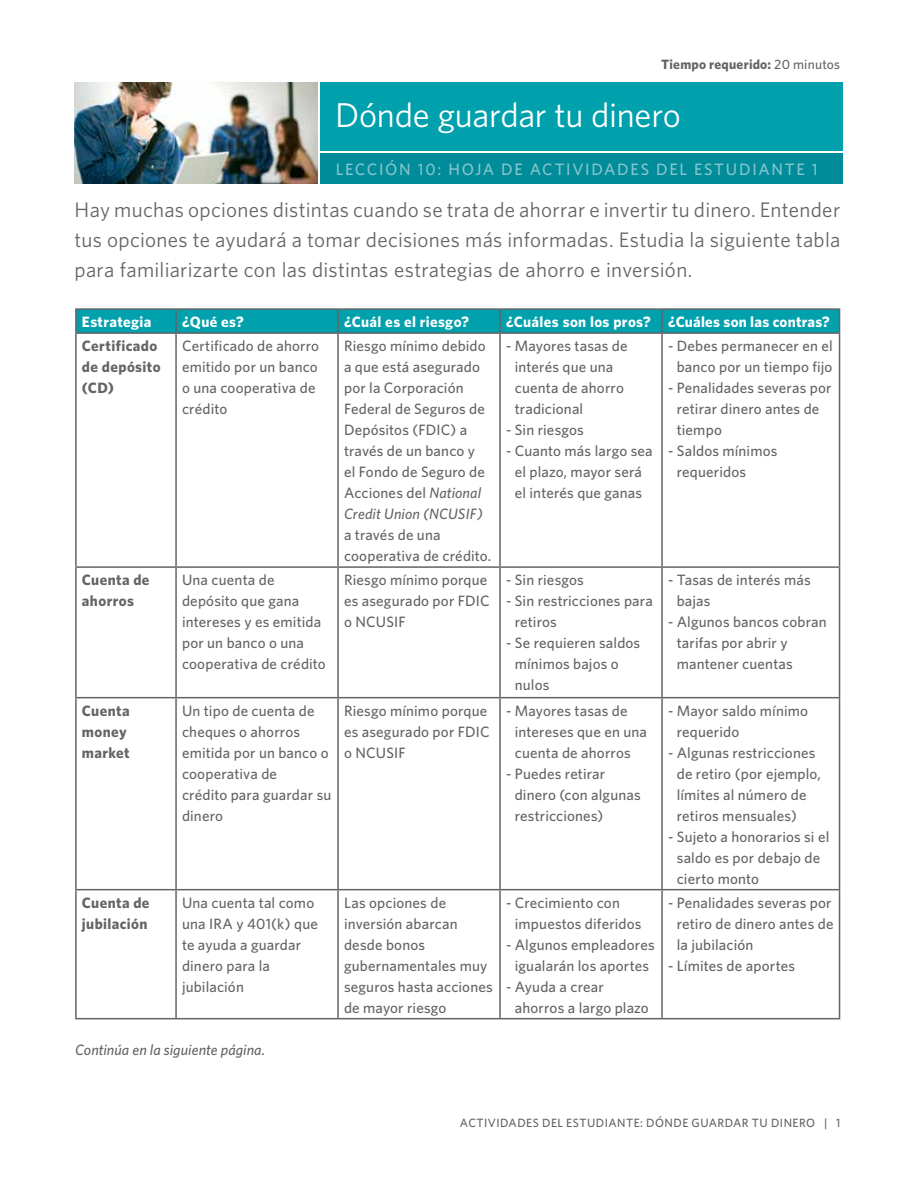
<style>
.page{position:relative;width:918px;height:1188px;background:#fff}
.page>*{position:absolute;margin:0;border:0;box-sizing:border-box;transform-origin:0 0}
.t1{font:34.5px "Whitney";letter-spacing:-.01em;color:#fff}
.t2{font:21px/30px "Whitney";letter-spacing:.015em;color:#636466;text-align:justify}
.t3{font:500 16.5px "Whitney";letter-spacing:.105em;color:#87c5cd}
.t4{font:500 15px/21px "Whitney";letter-spacing:.01em;color:#636466}
.t5{font:700 15px/21px "Whitney";letter-spacing:.025em;color:#636466}
.t6{font:700 15px "Whitney";letter-spacing:.025em;color:#fff}
.t7{font:italic 500 15px "Whitney";color:#636466}
.t8{font:700 13.5px "Whitney";letter-spacing:.015em;color:#636466}
.t9{font:500 12px "Whitney";letter-spacing:.04em;color:#636466}
.s1{font-weight:500}
.s2{font-style:italic}
</style>
<div class="page">
<img style="left:74px;top:82px;width:243px;height:102px">
<div style="left:320px;top:82px;width:523px;height:69px;background:#00a0ad"></div>
<div style="left:320px;top:153px;width:523px;height:30px;background:#008c99"></div>
<hr style="left:75px;top:308px;width:101px;height:2px;background:#636466">
<hr style="left:75px;top:310px;width:2px;height:22px;background:#636466">
<hr style="left:176px;top:308px;width:162px;height:2px;background:#636466">
<hr style="left:338px;top:308px;width:162px;height:2px;background:#636466">
<hr style="left:500px;top:308px;width:162px;height:2px;background:#636466">
<hr style="left:662px;top:308px;width:178px;height:2px;background:#636466">
<div style="left:76px;top:309px;width:764px;height:23px;background:#00a0ad"></div>
<hr style="left:75px;top:332px;width:101px;height:2px;background:#636466">
<hr style="left:75px;top:334px;width:2px;height:232px;background:#636466">
<hr style="left:176px;top:332px;width:162px;height:2px;background:#636466">
<hr style="left:175px;top:334px;width:2px;height:232px;background:#636466">
<hr style="left:338px;top:332px;width:162px;height:2px;background:#636466">
<hr style="left:337px;top:334px;width:2px;height:232px;background:#636466">
<hr style="left:500px;top:332px;width:162px;height:2px;background:#636466">
<hr style="left:499px;top:334px;width:2px;height:232px;background:#636466">
<hr style="left:662px;top:332px;width:178px;height:2px;background:#636466">
<hr style="left:661px;top:334px;width:2px;height:232px;background:#636466">
<hr style="left:839px;top:334px;width:1px;height:232px;background:#636466">
<hr style="left:75px;top:566px;width:101px;height:2px;background:#636466">
<hr style="left:75px;top:568px;width:2px;height:129px;background:#636466">
<hr style="left:176px;top:566px;width:162px;height:2px;background:#636466">
<hr style="left:175px;top:568px;width:2px;height:129px;background:#636466">
<hr style="left:338px;top:566px;width:162px;height:2px;background:#636466">
<hr style="left:337px;top:568px;width:2px;height:129px;background:#636466">
<hr style="left:500px;top:566px;width:162px;height:2px;background:#636466">
<hr style="left:499px;top:568px;width:2px;height:129px;background:#636466">
<hr style="left:662px;top:566px;width:178px;height:2px;background:#636466">
<hr style="left:661px;top:568px;width:2px;height:129px;background:#636466">
<hr style="left:839px;top:568px;width:1px;height:129px;background:#636466">
<hr style="left:75px;top:697px;width:101px;height:1px;background:#636466">
<hr style="left:75px;top:698px;width:2px;height:191px;background:#636466">
<hr style="left:176px;top:697px;width:162px;height:1px;background:#636466">
<hr style="left:175px;top:698px;width:2px;height:191px;background:#636466">
<hr style="left:338px;top:697px;width:162px;height:1px;background:#636466">
<hr style="left:337px;top:698px;width:2px;height:191px;background:#636466">
<hr style="left:500px;top:697px;width:162px;height:1px;background:#636466">
<hr style="left:499px;top:698px;width:2px;height:191px;background:#636466">
<hr style="left:662px;top:697px;width:178px;height:1px;background:#636466">
<hr style="left:661px;top:698px;width:2px;height:191px;background:#636466">
<hr style="left:839px;top:698px;width:1px;height:191px;background:#636466">
<hr style="left:75px;top:889px;width:101px;height:1px;background:#636466">
<hr style="left:75px;top:890px;width:2px;height:128px;background:#636466">
<hr style="left:176px;top:889px;width:162px;height:1px;background:#636466">
<hr style="left:175px;top:890px;width:2px;height:128px;background:#636466">
<hr style="left:338px;top:889px;width:162px;height:1px;background:#636466">
<hr style="left:337px;top:890px;width:2px;height:128px;background:#636466">
<hr style="left:500px;top:889px;width:162px;height:1px;background:#636466">
<hr style="left:499px;top:890px;width:2px;height:128px;background:#636466">
<hr style="left:662px;top:889px;width:178px;height:1px;background:#636466">
<hr style="left:661px;top:890px;width:2px;height:128px;background:#636466">
<hr style="left:839px;top:890px;width:1px;height:128px;background:#636466">
<hr style="left:75px;top:1018px;width:101px;height:1px;background:#636466">
<hr style="left:176px;top:1018px;width:162px;height:1px;background:#636466">
<hr style="left:338px;top:1018px;width:162px;height:1px;background:#636466">
<hr style="left:500px;top:1018px;width:162px;height:1px;background:#636466">
<hr style="left:662px;top:1018px;width:178px;height:1px;background:#636466">
<p class="t8" style="left:661px;top:55px;width:181px">Tiempo requerido: <span class="s1">20 minutos</span></p>
<h1 class="t1" style="left:335px;top:92px;width:347px">Dónde guardar tu dinero</h1>
<p class="t3" style="left:336px;top:158px;width:483px">LECCIÓN 10: HOJA DE ACTIVIDADES DEL ESTUDIANTE 1</p>
<p class="t2" style="left:75px;top:195px;width:767px">Hay muchas opciones distintas cuando se trata de ahorrar e invertir tu dinero. Entender tus opciones te ayudará a tomar decisiones más informadas. Estudia la siguiente tabla para familiarizarte con las distintas estrategias de ahorro e inversión.</p>
<p class="t6" style="left:82px;top:312px;width:71px">Estrategia</p>
<p class="t6" style="left:182px;top:312px;width:63px">¿Qué es?</p>
<p class="t6" style="left:344px;top:312px;width:127px">¿Cuál es el riesgo?</p>
<p class="t6" style="left:506px;top:312px;width:325px">¿Cuáles son los pros? ¿Cuáles son las contras?</p>
<p class="t5" style="left:82px;top:335px;width:80px">Certificado de depósito (CD)</p>
<p class="t4" style="left:182px;top:335px;width:139px">Certificado de ahorro emitido por un banco o una cooperativa de crédito</p>
<p class="t4" style="left:344px;top:335px;width:143px">Riesgo mínimo debido a que está asegurado por la Corporación<br>Federal de Seguros de<br>Depósitos (FDIC) a través de un banco y el Fondo de Seguro de<br>Acciones del <span class="s2">National<br>Credit Union (NCUSIF)</span></p>
<p class="t4" style="left:344px;top:524px;width:149px">a través de una cooperativa de crédito.</p>
<p class="t4" style="left:515px;top:335px;width:114px;text-indent:-9px">- Mayores tasas de interés que una cuenta de ahorro tradicional</p>
<p class="t4" style="left:506px;top:419px;width:79px">- Sin riesgos</p>
<p class="t4" style="left:506px;top:440px;width:148px;text-align:center">- Cuanto más largo sea el plazo, mayor será<br>el interés que ganas</p>
<p class="t4" style="left:668px;top:335px;width:166px;text-align:center">- Debes permanecer en el banco por un tiempo fijo</p>
<p class="t4" style="left:677px;top:377px;width:156px;text-indent:-9px">- Penalidades severas por retirar dinero antes de tiempo</p>
<p class="t4" style="left:677px;top:440px;width:102px;text-indent:-9px">- Saldos mínimos requeridos</p>
<p class="t5" style="left:82px;top:569px;width:69px">Cuenta de ahorros</p>
<p class="t4" style="left:182px;top:569px;width:145px">Una cuenta de depósito que gana intereses y es emitida por un banco o una cooperativa de crédito</p>
<p class="t4" style="left:344px;top:569px;width:147px">Riesgo mínimo porque es asegurado por FDIC o NCUSIF</p>
<p class="t4" style="left:506px;top:569px;width:79px">- Sin riesgos</p>
<p class="t4" style="left:515px;top:590px;width:140px;text-indent:-9px">- Sin restricciones para retiros</p>
<p class="t4" style="left:515px;top:632px;width:127px;text-indent:-9px">- Se requieren saldos mínimos bajos o nulos</p>
<p class="t5" style="left:82px;top:700px;width:49px">Cuenta money market</p>
<p class="t4" style="left:182px;top:700px;width:151px">Un tipo de cuenta de cheques o ahorros emitida por un banco o cooperativa de<br>crédito para guardar su dinero</p>
<p class="t4" style="left:344px;top:700px;width:147px">Riesgo mínimo porque es asegurado por FDIC o NCUSIF</p>
<p class="t4" style="left:515px;top:700px;width:134px;text-indent:-9px">- Mayores tasas de intereses que en una cuenta de ahorros</p>
<p class="t4" style="left:515px;top:763px;width:127px;text-indent:-9px">- Puedes retirar dinero (con algunas restricciones)</p>
<p class="t5" style="left:82px;top:892px;width:69px">Cuenta de jubilación</p>
<p class="t4" style="left:182px;top:892px;width:137px">Una cuenta tal como una IRA y 401(k) que te ayuda a guardar dinero para la jubilación</p>
<p class="t4" style="left:344px;top:892px;width:150px">Las opciones de inversión abarcan desde bonos gubernamentales muy seguros hasta acciones de mayor riesgo</p>
<p class="t4" style="left:515px;top:892px;width:128px;text-indent:-9px">- Crecimiento con impuestos diferidos</p>
<p class="t4" style="left:506px;top:934px;width:150px;text-align:center">- Algunos empleadores igualarán los aportes</p>
<p class="t4" style="left:515px;top:976px;width:136px;text-indent:-9px">- Ayuda a crear ahorros a largo plazo</p>
<p class="t7" style="left:75px;top:1040px;width:192px">Continúa en la siguiente página.</p>
<p class="t4" style="left:677px;top:569px;width:135px;text-indent:-9px">- Tasas de interés más bajas</p>
<p class="t4" style="left:677px;top:611px;width:151px;text-indent:-9px">- Algunos bancos cobran tarifas por abrir y mantener cuentas</p>
<p class="t4" style="left:677px;top:700px;width:133px;text-indent:-9px">- Mayor saldo mínimo requerido</p>
<p class="t4" style="left:677px;top:742px;width:146px;text-indent:-9px">- Algunas restricciones de retiro (por ejemplo, límites al número de retiros mensuales)</p>
<p class="t4" style="left:677px;top:826px;width:154px;text-indent:-9px">- Sujeto a honorarios si el saldo es por debajo de cierto monto</p>
<p class="t4" style="left:677px;top:892px;width:158px;text-indent:-9px">- Penalidades severas por retiro de dinero antes de la jubilación</p>
<p class="t4" style="left:668px;top:955px;width:129px">- Límites de aportes</p>
<p class="t9" style="left:460px;top:1115px;width:382px">ACTIVIDADES DEL ESTUDIANTE: DÓNDE GUARDAR TU DINERO | 1</p>
</div>
